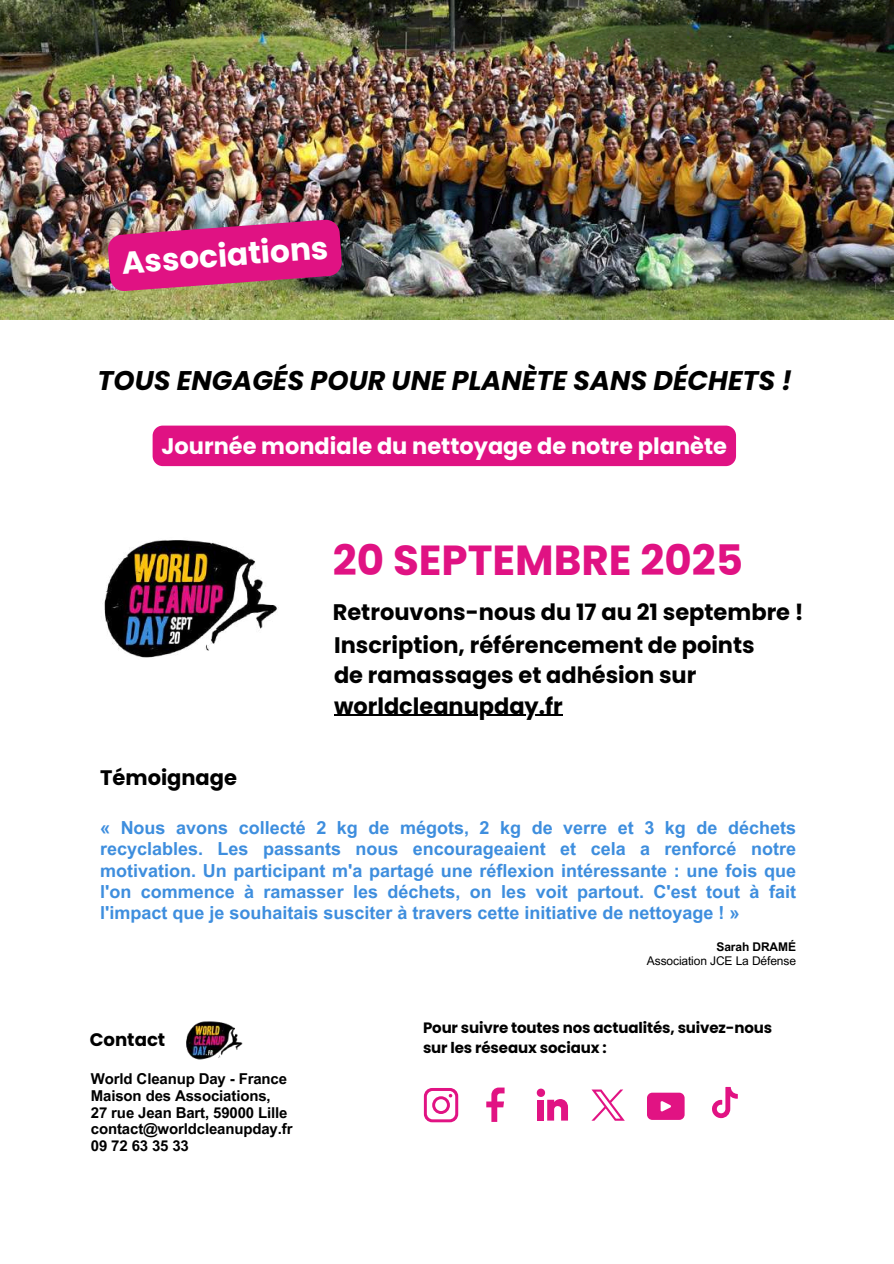
<style>
.page{position:relative;width:894px;height:1264px;background:#fff}
.page>*{position:absolute;margin:0;border:0;box-sizing:border-box;transform-origin:0 0}
.t1{font:700 42px "Poppins";color:#e01283}
.t2{font:700 31.2px "Poppins";color:#fff}
.t3{font:italic 700 27px "Poppins";color:#000}
.t4{font:700 22.5px/33px "Poppins";color:#000}
.t5{font:700 22.5px "Poppins";color:#fff}
.t6{font:700 21px "Poppins";color:#000}
.t7{font:700 18.15px "Poppins";color:#000}
.t8{font:700 18px/21.3px "Arial MT Pro";color:#3e8ede;text-align:justify}
.t9{font:700 15px/16.8px "Arial MT Pro";letter-spacing:-.01em;color:#000}
.t10{font:700 15px/20.2px "Poppins";letter-spacing:-.01em;color:#000}
.t11{font:12px "Arial MT Pro";letter-spacing:-.01em;color:#000}
.t12{font:700 12px "Arial MT Pro";letter-spacing:-.01em;color:#000}
</style>
<div class="page">
<img style="left:186px;top:1021px;width:57px;height:39px">
<img style="left:104px;top:540px;width:175px;height:118px">
<svg style="left:486px;top:1087px;width:18px;height:34px"></svg>
<svg style="left:424px;top:1088px;width:34px;height:34px"></svg>
<svg style="left:536px;top:1088px;width:32px;height:32px"></svg>
<svg style="left:591px;top:1089px;width:33px;height:31px"></svg>
<svg style="left:647px;top:1092px;width:37px;height:27px"></svg>
<svg style="left:712px;top:1086px;width:25px;height:32px"></svg>
<img style="left:0;top:0;width:893px;height:320px">
<div style="left:152px;top:425px;width:583px;height:41px;background:#e01283;border-radius:10px"></div>
<img style="left:107px;top:219px;width:235px;height:73px">
<hr style="left:334px;top:714px;width:228px;height:1px;background:#000">
<h2 class="t2" style="left:120px;top:240px;width:209px;rotate:-4deg">Associations</h2>
<h3 class="t3" style="left:98px;top:361px;width:696px">TOUS ENGAGÉS POUR UNE PLANÈTE SANS DÉCHETS !</h3>
<p class="t5" style="left:161px;top:430px;width:566px">Journée mondiale du nettoyage de notre planète</p>
<h1 class="t1" style="left:332px;top:531px;width:412px">20 SEPTEMBRE 2025</h1>
<p class="t6" style="left:100px;top:762px;width:138px">Témoignage</p>
<p class="t4" style="left:332px;top:595px;width:472px">Retrouvons-nous du 17 au 21 septembre !<br>Inscription, référencement de points</p>
<p class="t4" style="left:334px;top:660px;width:364px;line-height:30.3px">de ramassages et adhésion sur worldcleanupday.fr</p>
<p class="t8" style="left:100px;top:819px;width:697px">« Nous avons collecté 2 kg de mégots, 2 kg de verre et 3 kg de déchets recyclables. Les passants nous encourageaient et cela a renforcé notre motivation. Un participant m'a partagé une réflexion intéressante : une fois que l'on commence à ramasser les déchets, on les voit partout. C'est tout à fait l'impact que je souhaitais susciter à travers cette initiative de nettoyage ! »</p>
<p class="t12" style="left:716px;top:942px;width:81px">Sarah DRAMÉ</p>
<p class="t11" style="left:646px;top:956px;width:151px">Association JCE La Défense</p>
<p class="t7" style="left:90px;top:1026px;width:77px">Contact</p>
<p class="t9" style="left:91px;top:1071px;width:203px">World Cleanup Day - France<br>Maison des Associations,<br>27 rue Jean Bart, 59000 Lille contact@worldcleanupday.fr<br>09 72 63 35 33</p>
<p class="t10" style="left:423px;top:1017px;width:350px">Pour suivre toutes nos actualités, suivez-nous sur les réseaux sociaux :</p>
</div>
